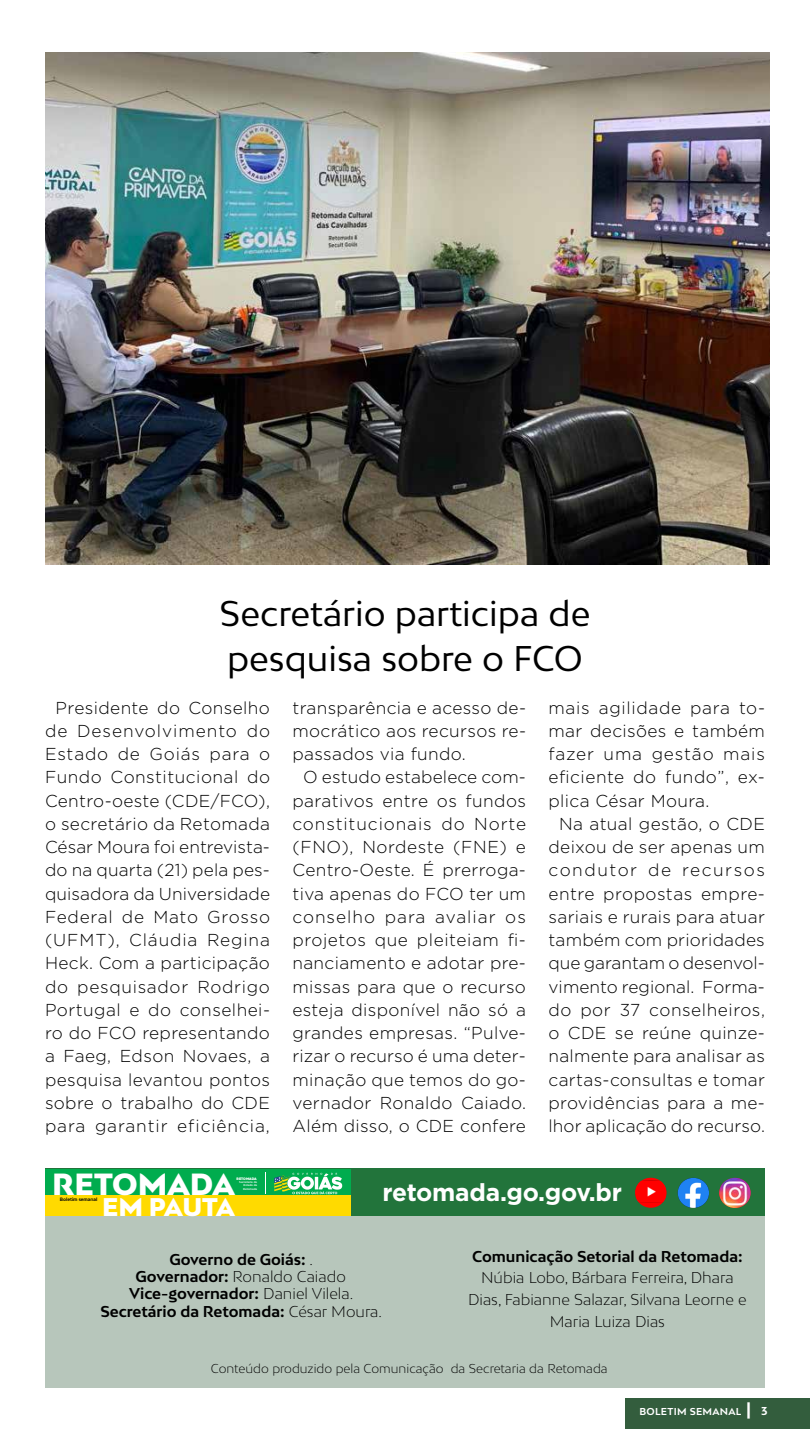
<style>
.page{position:relative;width:810px;height:1440px;background:#fff}
.page>*{position:absolute;margin:0;border:0;box-sizing:border-box;transform-origin:0 0}
.t1{font:33.75px/45px "Bw Mitga";color:#000}
.t2{font:900 28.95px "Bw Mitga";color:#fff}
.t3{font:700 24.45px "Gotham";letter-spacing:-.01em;color:#fff}
.t4{font:900 24.15px "Bw Mitga";letter-spacing:-.02em;color:#fff}
.t5{font:300 17.25px/23.2px "Gotham";letter-spacing:.02em;color:#000;text-align:justify}
.t6{font:700 14.85px/17.2px "Bw Mitga";color:#000;text-align:center}
.t7{font:300 14.85px/21.8px "Bw Mitga";color:#000;text-align:center}
.t8{font:300 12.15px "Bw Mitga";color:#000}
.t9{font:700 9.45px "Bw Mitga";letter-spacing:.03em;color:#fff}
.t10{font:700 4.57px "Bw Mitga";letter-spacing:-.01em;color:#000}
.t11{font:3.38px "Heavitas";letter-spacing:-.02em;color:#fff}
.t12{font:500 2.78px/3.3px "Gotham";letter-spacing:-.015em;color:#fff;text-align:justify}
.s1{font-weight:300}
.s2{font-size:16.27px}
.s3{font-size:10.88px}
</style>
<div class="page">
<div style="left:625px;top:1398px;width:185px;height:31px;background:#335d3d"></div>
<div style="left:45px;top:1203px;width:720px;height:185px;background:#b7c6bb"></div>
<div style="left:45px;top:1169px;width:720px;height:47px;background:#22743b"></div>
<img style="left:635px;top:1178px;width:31px;height:30px">
<img style="left:678px;top:1178px;width:31px;height:30px">
<div style="left:45px;top:1169px;width:305px;height:27px;background:#00ac4e"></div>
<div style="left:45px;top:1196px;width:305px;height:20px;background:#ffda00"></div>
<svg style="left:265px;top:1173px;width:1px;height:21px"></svg>
<svg style="left:274px;top:1173px;width:68px;height:21px"></svg>
<img style="left:45px;top:53px;width:724px;height:512px">
<img style="left:719px;top:1178px;width:32px;height:30px">
<h1 class="t1" style="left:220px;top:590px;width:372px">Secretário participa de pesquisa sobre o FCO</h1>
<p class="t5" style="left:45px;top:695px;width:227px;text-indent:11px">Presidente do Conselho de Desenvolvimento do Estado de Goiás para o Fundo Constitucional do Centro-oeste (CDE/FCO), o secretário da Retomada César Moura foi entrevista&shy;do na quarta (21) pela pes&shy;quisadora da Universidade Federal de Mato Grosso (UFMT), Cláudia Regina Heck. Com a participação do pesquisador Rodrigo Portugal e do conselhei&shy;ro do FCO representando a Faeg, Edson Novaes, a pesquisa levantou pontos sobre o trabalho do CDE para garantir eficiência,</p>
<p class="t5" style="left:293px;top:695px;width:235px">transparência e acesso de&shy;mocrático aos recursos re&shy;passados via fundo.</p>
<p class="t5" style="left:549px;top:695px;width:218px">mais agilidade para to&shy;mar decisões e também fazer uma gestão mais eficiente do fundo”, ex&shy;plica César Moura.</p>
<p class="t5" style="left:549px;top:812px;width:218px;text-indent:11px">Na atual gestão, o CDE deixou de ser apenas um condutor de recursos entre propostas empre&shy;sariais e rurais para atuar também com prioridades que garantam o desenvol&shy;vimento regional. Forma&shy;do por 37 conselheiros, o CDE se reúne quinze&shy;nalmente para analisar as cartas-consultas e tomar providências para a me&shy;lhor aplicação do recurso.</p>
<p class="t5" style="left:292px;top:765px;width:235px;text-indent:11px">O estudo estabelece com&shy;parativos entre os fundos constitucionais do Norte (FNO), Nordeste (FNE) e Centro-Oeste. É prerroga&shy;tiva apenas do FCO ter um conselho para avaliar os projetos que pleiteiam fi&shy;nanciamento e adotar pre&shy;missas para que o recurso esteja disponível não só a grandes empresas. “Pulve&shy;rizar o recurso é uma deter&shy;minação que temos do go&shy;vernador Ronaldo Caiado.<br>Além disso, o CDE confere</p>
<h2 class="t2" style="left:52px;top:1164px;width:184px">RETOMADA</h2>
<h3 class="t4" style="left:102px;top:1190px;width:134px">EM PAUTA</h3>
<p class="t11" style="left:237px;top:1176px;width:22px">RETOMADA</p>
<p class="t12" style="left:243px;top:1180px;width:15px;text-indent:-4px">Secretaria de Estado da Retomada</p>
<p class="t10" style="left:60px;top:1196px;width:39px">Boletim semanal</p>
<h3 class="t3" style="left:382px;top:1176px;width:241px">retomada.go.gov.br</h3>
<p class="t6" style="left:472px;top:1247px;width:272px">Comunicação Setorial da Retomada:</p>
<p class="t7" style="left:468px;top:1266px;width:280px">Núbia Lobo, Bárbara Ferreira, Dhara<br>Dias, Fabianne Salazar, Silvana Leorne e<br>Maria Luiza Dias</p>
<p class="t8" style="left:211px;top:1361px;width:398px">Conteúdo produzido pela Comunicação da Secretaria da Retomada</p>
<p class="t6" style="left:100px;top:1250px;width:283px">Governo de Goiás: <span class="s1">.<br></span>Governador: <span class="s1">Ronaldo Caiado<br></span>Vice-governador: <span class="s1">Daniel Vilela.<br></span>Secretário da Retomada: <span class="s1">César Moura.</span></p>
<p class="t9" style="left:640px;top:1405px;width:130px">BOLETIM SEMANAL <span class="s2">|</span> <span class="s3">3</span></p>
</div>
